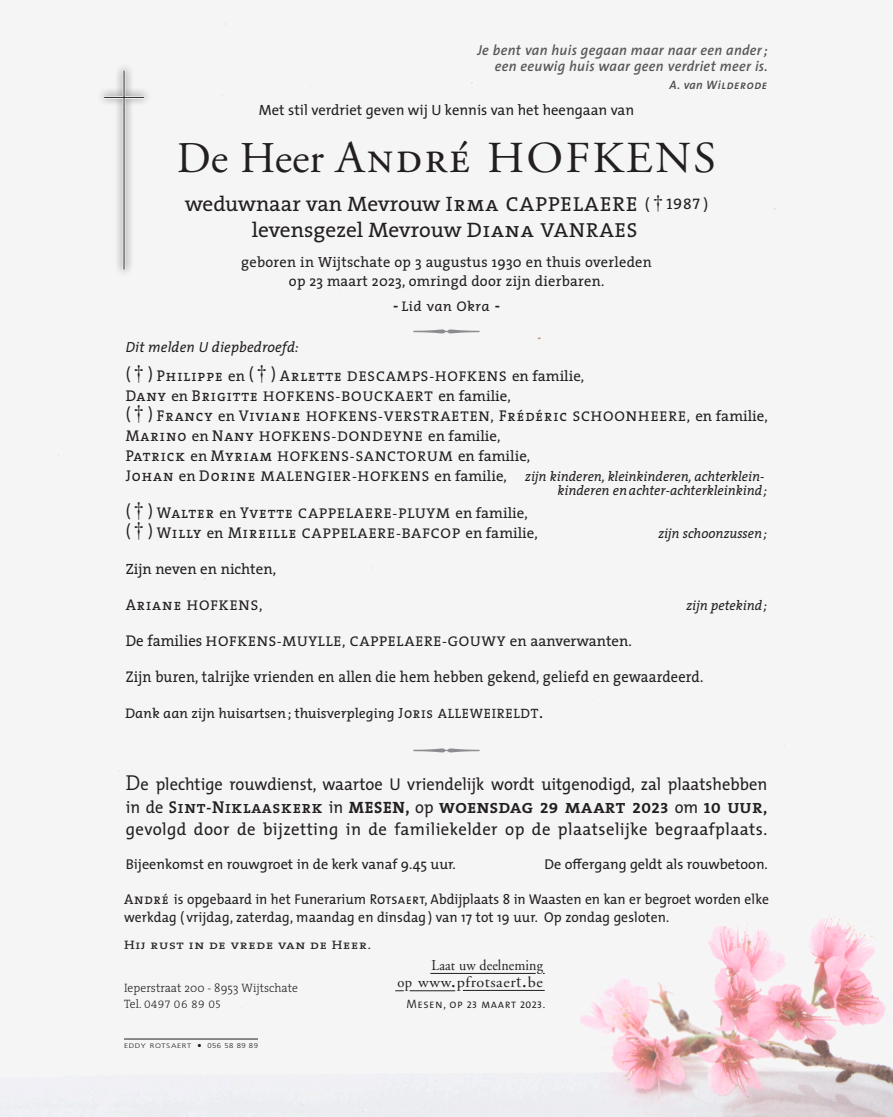
<style>
.page{position:relative;width:893px;height:1117px;background:#fff}
.page>*{position:absolute;margin:0;border:0;box-sizing:border-box;transform-origin:0 0}
.t1{font:44.1px "Adobe Garamond Regular SC";letter-spacing:.05em;color:#231f20;scale:1.05 1}
.t2{font:21px "The Serif";color:#231f20}
.t3{font:17.32px "The Mix";letter-spacing:.005em;color:#231f20;scale:.95 1}
.t4{font:17.32px "The Mix";letter-spacing:.025em;color:#231f20}
.t5{font:15.58px "The Serif";letter-spacing:.01em;color:#231f20;scale:.93 1}
.t6{font:15.22px "Adobe Garamond";letter-spacing:.035em;color:#231f20;scale:1.06 1}
.t7{font:15.05px "Adobe Garamond";letter-spacing:.005em;color:#231f20;scale:.93 1}
.t8{font:14.88px "The Mix";color:#231f20}
.t9{font:14.88px "The Serif";color:#231f20}
.t10{font:14.7px "The Serif";letter-spacing:.02em;color:#231f20}
.t11{font:14.7px "The Serif Bold Caps";letter-spacing:.04em;color:#231f20;scale:1.1 1}
.t12{font:italic 14.7px "The Mix";letter-spacing:.015em;color:#231f20;scale:.95 1}
.t13{font:italic 600 14.53px "The Sans";letter-spacing:.02em;color:#57585a;scale:.96 1}
.t14{font:14.17px "The Serif Caps";letter-spacing:.065em;color:#231f20;scale:1.05 1}
.t15{font:14.17px "The Mix";color:#231f20;scale:.95 1}
.t16{font:14.17px "The Mix";color:#231f20}
.t17{font:italic 14px "The Serif";color:#231f20}
.t18{font:italic 14px "The Serif";color:#231f20;scale:1.05 1}
.t19{font:italic 13.83px "The Serif";color:#231f20;scale:.95 1}
.t20{font:300 12.25px "The Serif";letter-spacing:.005em;color:#231f20;scale:.96 1}
.t21{font:12.25px "The Serif Caps";letter-spacing:.05em;color:#231f20;scale:1.15 1}
.t22{font:12.25px "The Sans Semi Light Caps";letter-spacing:.05em;color:#231f20;scale:.96 1}
.t23{font:italic 12.25px "The Sans Semi Bold Caps";letter-spacing:.05em;color:#4b4c4d;scale:.96 1}
.t24{font:10.85px "The Serif Light Caps";letter-spacing:.05em;color:#231f20}
.t25{font:300 6.65px "Frutiger";letter-spacing:.07em;color:#231f20;scale:1.26 1}
.s1{font-family:"The Sans";font-weight:600}
.s2{font-family:"Adobe Garamond";font-size:43.75px}
.s3{font-size:45.5px}
.s4{font-size:46.9px}
.s5{font-family:"The Serif Caps"}
.s6{font-family:"The Serif Caps";font-size:20.3px}
.s7{font-family:"The Serif Caps";font-size:15.22px}
.s8{font-family:"Adobe Garamond Regular SC";font-size:20.3px}
.s9{font-family:"The Sans B7";font-weight:700;font-style:normal;font-size:15.75px}
.s10{font-size:16.45px}
.s11{font-family:"Adobe Garamond Regular SC";font-size:22.05px}
.s12{font-size:15.58px}
.s13{font-family:"The Serif";font-size:14.88px}
.s14{font-family:"The Serif";font-size:15.58px}
.s15{font-family:"The Serif Caps";font-style:normal;font-size:14.7px}
.s16{font-family:"The Serif Caps";font-style:normal;font-size:13.65px}
.s17{font-family:"The Serif Caps";font-style:normal;font-size:17.5px}
.s18{font-family:"The Serif";font-weight:300;font-size:21.7px}
.s19{font-family:"The Mix";font-size:17.32px}
.s20{font-family:"The Serif Semi Bold Caps";font-size:17.32px}
.s21{font-family:"The Serif";font-weight:700;font-size:16.45px}
.s22{font-family:"The Serif";font-weight:700;font-size:17.32px}
.s23{font-family:"The Mix Caps"}
.s24{font-size:15.05px}
.s25{font-size:21px}
.s26{font-size:16.8px}
.s27{font-family:"Rotis Serif";font-size:16.45px}
.s28{font-family:"The Serif";font-weight:300;font-size:12.25px}
.s29{font-family:"The Sans Caps";font-size:9.62px}
.s30{font-size:7px}
</style>
<div class="page">
<div style="left:0;top:3px;width:893px;height:1113px;background:#f5f5f5"></div>
<hr style="left:410px;top:990px;width:45px;height:1px;background:#231f20">
<hr style="left:463px;top:989px;width:82px;height:1px;background:#231f20">
<hr style="left:430px;top:972px;width:106px;height:1px;background:#231f20">
<div style="left:96px;top:63px;width:56px;height:214px;background:#231f20;opacity:.77"></div>
<hr style="left:123px;top:71px;width:2px;height:198px;background:#fff">
<hr style="left:104px;top:96px;width:40px;height:3px;background:#fff">
<hr style="left:124px;top:71px;width:1px;height:198px;background:#231f20">
<hr style="left:104px;top:97px;width:40px;height:1px;background:#231f20">
<hr style="left:124px;top:1038px;width:134px;height:1px;background:#231f20">
<svg style="left:413px;top:330px;width:67px;height:3px"></svg>
<svg style="left:413px;top:747px;width:67px;height:4px"></svg>
<p class="t13" style="left:477px;top:38px;width:304px">Je bent van huis gegaan maar naar een ander;</p>
<p class="t13" style="left:495px;top:54px;width:286px">een eeuwig huis waar geen verdriet meer is.</p>
<p class="t23" style="left:669px;top:74px;width:103px">A. <span class="s1">van</span> W<span class="s1">i</span>lderode</p>
<p class="t8" style="left:259px;top:98px;width:377px">Met stil verdriet geven wij U kennis van het heengaan van</p>
<p class="t1" style="left:177px;top:134px;width:515px"><span class="s2">De Heer</span> <span class="s3">A</span><span class="s4">ndré</span> HOFKENS</p>
<p class="t2" style="left:185px;top:186px;width:525px">weduwnaar van Mevrouw <span class="s5">Irma</span> <span class="s6">CAPPELAERE</span> <span class="s7">(</span> <span class="s8">†</span> <span class="s7">1987 )</span></p>
<p class="t2" style="left:252px;top:212px;width:387px">levensgezel Mevrouw <span class="s5">Diana</span> <span class="s6">VANRAES</span></p>
<p class="t10" style="left:241px;top:249px;width:412px">geboren in Wijtschate op 3 augustus 1930 en thuis overleden</p>
<p class="t10" style="left:289px;top:269px;width:317px">op 23 maart 2023, omringd door zijn dierbaren.</p>
<p class="t18" style="left:393px;top:294px;width:103px"><span class="s9">-</span> Lid van Okra <span class="s9">-</span></p>
<p class="t12" style="left:126px;top:334px;width:184px">Dit melden U diepbedroefd:</p>
<p class="t14" style="left:126px;top:364px;width:438px"><span class="s10">(</span> <span class="s11">†</span> <span class="s10">)</span> <span class="s12">Philippe</span> <span class="s13">en</span> <span class="s10">(</span> <span class="s11">†</span> <span class="s10">)</span> <span class="s12">Arlette</span> DESCAMPS-HOFKENS <span class="s13">en familie</span>,</p>
<p class="t14" style="left:126px;top:384px;width:368px"><span class="s12">Dany</span> <span class="s13">en</span> <span class="s12">Brigitte</span> HOFKENS-BOUCKAERT <span class="s13">en familie</span>,</p>
<p class="t14" style="left:126px;top:404px;width:613px"><span class="s10">(</span> <span class="s11">†</span> <span class="s10">)</span> <span class="s12">Francy</span> <span class="s13">en</span> <span class="s12">Viviane</span> HOFKENS-VERSTRAETEN, <span class="s12">Frédéric</span> SCHOONHEERE, <span class="s13">en familie</span>,</p>
<p class="t14" style="left:126px;top:424px;width:358px"><span class="s12">Marino</span> <span class="s13">en</span> <span class="s12">Nany</span> HOFKENS-DONDEYNE <span class="s13">en familie</span>,</p>
<p class="t14" style="left:126px;top:444px;width:387px"><span class="s12">Patrick</span> <span class="s13">en</span> <span class="s12">Myriam</span> HOFKENS-SANCTORUM <span class="s13">en familie</span>,</p>
<p class="t14" style="left:126px;top:464px;width:365px"><span class="s12">Johan</span> <span class="s13">en</span> <span class="s12">Dorine</span> MALENGIER-HOFKENS <span class="s13">en familie</span>,</p>
<p class="t19" style="left:525px;top:465px;width:253px">zijn kinderen, kleinkinderen, achterklein-</p>
<p class="t19" style="left:557px;top:479px;width:222px">kinderen enachter-achterkleinkind;</p>
<p class="t14" style="left:126px;top:501px;width:384px"><span class="s10">(</span> <span class="s11">†</span> <span class="s10">)</span> <span class="s12">Walter</span> <span class="s13">en</span> <span class="s12">Yvette</span> CAPPELAERE-PLUYM <span class="s13">en familie</span>,</p>
<p class="t14" style="left:126px;top:521px;width:394px"><span class="s10">(</span> <span class="s11">†</span> <span class="s10">)</span> <span class="s12">Willy</span> <span class="s13">en</span> <span class="s12">Mireille</span> CAPPELAERE-BAFCOP <span class="s13">en familie</span>,</p>
<p class="t19" style="left:658px;top:521px;width:116px">zijn schoonzussen;</p>
<p class="t9" style="left:126px;top:556px;width:152px">Zijn neven en nichten,</p>
<p class="t14" style="left:126px;top:593px;width:132px"><span class="s12">Ariane</span> HOFKENS,</p>
<p class="t19" style="left:686px;top:593px;width:87px">zijn petekind;</p>
<p class="t14" style="left:126px;top:629px;width:483px"><span class="s14">De families</span> HOFKENS-MUYLLE, CAPPELAERE-GOUWY <span class="s13">en aanverwanten.</span></p>
<p class="t5" style="left:126px;top:663px;width:623px">Zijn buren, talrijke vrienden en allen die hem hebben gekend, geliefd en gewaardeerd.</p>
<p class="t17" style="left:126px;top:701px;width:419px">Dank aan zijn huisartsen;thuisverpleging <span class="s15">J o r i s</span> <span class="s16">A L L E W E I R E L D T</span> <span class="s17">.</span></p>
<p class="t3" style="left:126px;top:769px;width:677px"><span class="s18">D</span>e plechtige rouwdienst, waartoe U vriendelijk wordt uitgenodigd, zal plaatshebben</p>
<p class="t11" style="left:126px;top:795px;width:585px"><span class="s19">in de</span> <span class="s20">Sint-Niklaaskerk</span> <span class="s19">in</span> <span class="s21">MESEN</span><span class="s22">,</span> <span class="s19">op</span> WOENSDAG 29 MAART 2023 <span class="s19">om</span> 10 UUR,</p>
<p class="t4" style="left:126px;top:814px;width:643px">gevolgd door de bijzetting in de familiekelder op de plaatselijke begraafplaats.</p>
<p class="t16" style="left:126px;top:852px;width:332px">Bijeenkomst en rouwgroet in de kerk vanaf 9.45 uur.</p>
<p class="t16" style="left:545px;top:852px;width:225px">De o≠ergang geldt als rouwbetoon.</p>
<p class="t15" style="left:124px;top:887px;width:680px"><span class="s5">André</span> is opgebaard in het Funerarium <span class="s23">Rotsaert,</span> Abdijplaats 8 in Waasten en kan er begroet worden elke</p>
<p class="t15" style="left:124px;top:905px;width:575px">werkdag ( vrijdag, zaterdag, maandag en dinsdag ) van 17 tot 19 uur. Op zondag gesloten.</p>
<p class="t21" style="left:124px;top:934px;width:216px">Hij rust in de vrede van de Heer.</p>
<p class="t7" style="left:432px;top:956px;width:121px">Laat uw deelneming</p>
<p class="t6" style="left:398px;top:974px;width:139px"><span class="s24">op</span> www<span class="s25">.</span>pfro<span class="s26">t</span>saer<span class="s27">t</span><span class="s25">.</span>be</p>
<p class="t20" style="left:124px;top:977px;width:183px">Ieperstraat 200 - 8953 Wijtschate</p>
<p class="t24" style="left:124px;top:995px;width:98px"><span class="s28">Tel.</span> 0497 06 89 05</p>
<p class="t22" style="left:406px;top:993px;width:146px">Mesen, op <span class="s29">23</span> maart <span class="s29">2023</span>.</p>
<p class="t25" style="left:124px;top:1041px;width:108px">EDDY ROTSAERT □ <span class="s30">056 58 89 89</span></p>
</div>
